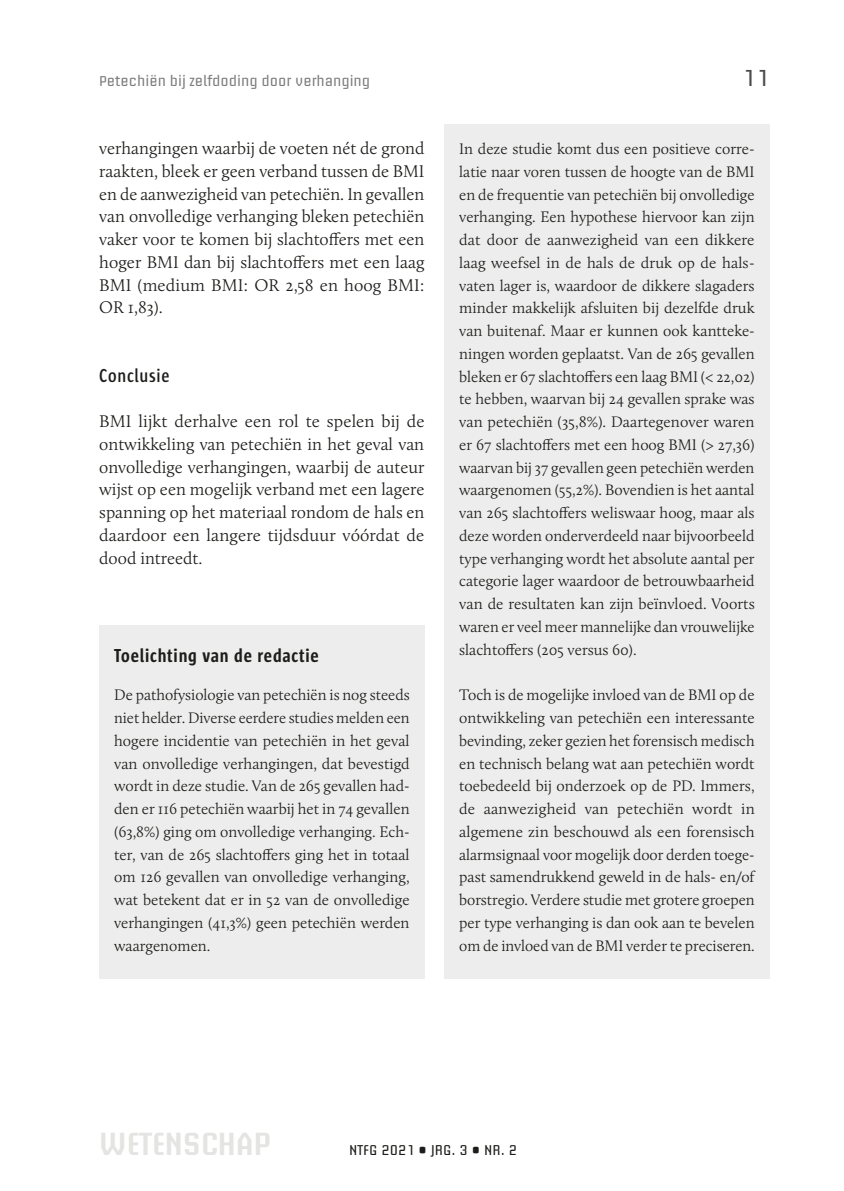
<style>
.page{position:relative;width:844px;height:1191px;background:#fff}
.page>*{position:absolute;margin:0;border:0;box-sizing:border-box;transform-origin:0 0}
.t1{font:600 31.5px "Briem Akademi Std";color:#e4e4e3}
.t2{font:22.75px "Briem Akademi Std";color:#4b4b4a}
.t3{font:700 19.25px "Sun Cd";letter-spacing:.04em;color:#1d1d1b}
.t4{font:600 19.25px "Sun Cd";letter-spacing:.04em;color:#1d1d1b}
.t5{font:300 17.5px/22.8px "Calluna";letter-spacing:.005em;color:#1d1d1b;text-align:justify}
.t6{font:300 15.75px/22.8px "Calluna";color:#1d1d1b;text-align:justify}
.t7{font:14px "Briem Akademi Std";color:#7c7c7c}
.t8{font:14px "Briem Akademi Std";color:#1d1d1b}
</style>
<div class="page">
<div style="left:99px;top:625px;width:325px;height:59px;background:#ededed"></div>
<div style="left:99px;top:663px;width:325px;height:316px;background:#ededed"></div>
<div style="left:444px;top:124px;width:325px;height:559px;background:#ededed"></div>
<div style="left:444px;top:663px;width:325px;height:316px;background:#ededed"></div>
<p class="t7" style="left:99px;top:73px;width:272px">Petechiën bij zelfdoding door verhanging</p>
<h2 class="t2" style="left:742px;top:65px;width:28px">11</h2>
<p class="t5" style="left:99px;top:137px;width:327px">verhangingen waarbij de voeten nét de grond raakten, bleek er geen verband tussen de BMI en de aanwezigheid van petechiën. In gevallen van onvolledige verhanging bleken petechiën vaker voor te komen bij slachtoffers met een hoger BMI dan bij slachtoffers met een laag BMI (medium BMI: OR 2,58 en hoog BMI:<br>OR 1,83).</p>
<p class="t4" style="left:99px;top:365px;width:72px">Conclusie</p>
<p class="t5" style="left:99px;top:410px;width:327px">BMI lijkt derhalve een rol te spelen bij de ontwikkeling van petechiën in het geval van onvolledige verhangingen, waarbij de auteur wijst op een mogelijk verband met een lagere spanning op het materiaal rondom de hals en daardoor een langere tijdsduur vóórdat de dood intreedt.</p>
<p class="t3" style="left:114px;top:645px;width:206px">Toelichting van de redactie</p>
<p class="t6" style="left:114px;top:683px;width:297px">De pathofysiologie van petechiën is nog steeds niet helder. Diverse eerdere studies melden een hogere incidentie van petechiën in het geval van onvolledige verhangingen, dat bevestigd wordt in deze studie. Van de 265 gevallen had&shy;den er 116 petechiën waarbij het in 74 gevallen (63,8%) ging om onvolledige verhanging. Ech&shy;ter, van de 265 slachtoffers ging het in totaal om 126 gevallen van onvolledige verhanging, wat betekent dat er in 52 van de onvolledige verhangingen (41,3%) geen petechiën werden waargenomen.</p>
<p class="t6" style="left:459px;top:137px;width:297px">In deze studie komt dus een positieve corre&shy;latie naar voren tussen de hoogte van de BMI en de frequentie van petechiën bij onvolledige verhanging. Een hypothese hiervoor kan zijn dat door de aanwezigheid van een dikkere laag weefsel in de hals de druk op de hals&shy;vaten lager is, waardoor de dikkere slagaders minder makkelijk afsluiten bij dezelfde druk van buitenaf. Maar er kunnen ook kantteke&shy;ningen worden geplaatst. Van de 265 gevallen bleken er 67 slachtoffers een laag BMI (&lt; 22,02) te hebben, waarvan bij 24 gevallen sprake was van petechiën (35,8%). Daartegenover waren er 67 slachtoffers met een hoog BMI (&gt; 27,36) waarvan bij 37 gevallen geen petechiën werden waargenomen (55,2%). Bovendien is het aantal van 265 slachtoffers weliswaar hoog, maar als deze worden onderverdeeld naar bijvoorbeeld type verhanging wordt het absolute aantal per categorie lager waardoor de betrouwbaarheid van de resultaten kan zijn beïnvloed. Voorts waren er veel meer mannelijke dan vrouwelijke slachtoffers (205 versus 60).</p>
<p class="t6" style="left:459px;top:683px;width:297px">Toch is de mogelijke invloed van de BMI op de ontwikkeling van petechiën een interessante bevinding, zeker gezien het forensisch medisch en technisch belang wat aan petechiën wordt toebedeeld bij onderzoek op de PD. Immers, de aanwezigheid van petechiën wordt in algemene zin beschouwd als een forensisch alarmsignaal voor mogelijk door derden toege&shy;past samendrukkend geweld in de hals- en/of borstregio. Verdere studie met grotere groepen per type verhanging is dan ook aan te bevelen om de invloed van de BMI verder te preciseren.</p>
<h1 class="t1" style="left:99px;top:1126px;width:173px">WETENSCHAP</h1>
<p class="t8" style="left:349px;top:1142px;width:169px">NTFG 2021 • JRG. 3 • NR. 2</p>
</div>
